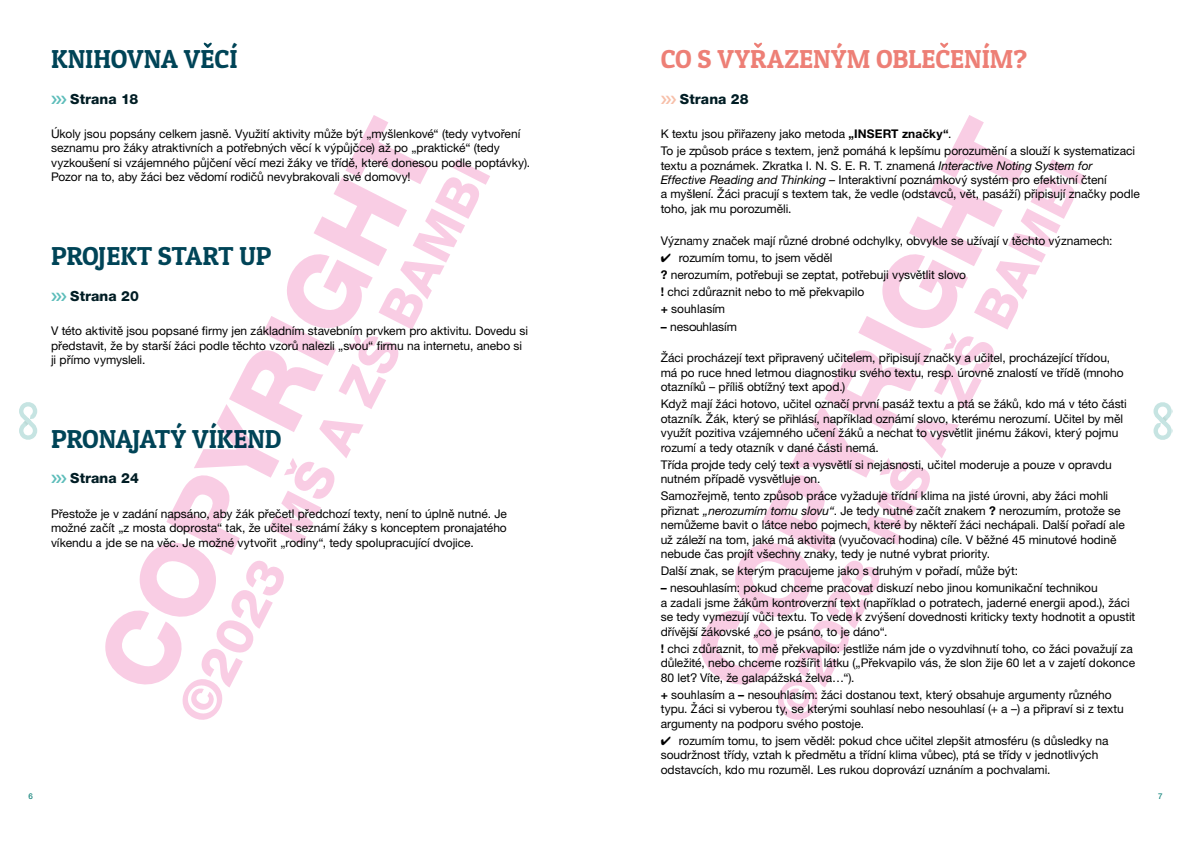
<style>
.page{position:relative;width:1191px;height:842px;background:#fff}
.page>*{position:absolute;margin:0;border:0;box-sizing:border-box;transform-origin:0 0}
.t1{font:26px "Patua One";letter-spacing:-.005em;color:#004457}
.t2{font:26px "Patua One";color:#ed7f76}
.t3{font:800 14px "Helvetica Neue LT Pro";letter-spacing:.005em;color:#001d24}
.t4{font:12px/14.4px "Helvetica Neue LT Pro";letter-spacing:-.005em;color:#000}
.t5{font:500 8px "Helvetica Neue LT Pro";color:#1d8880}
.s1{font-weight:700}
.s2{font-style:italic}
</style>
<div class="page">
<svg style="left:19px;top:402px;width:18px;height:38px"></svg>
<svg style="left:1153px;top:402px;width:18px;height:38px"></svg>
<svg style="left:754px;top:43px;width:8px;height:5px"></svg>
<svg style="left:940px;top:43px;width:8px;height:5px"></svg>
<svg style="left:204px;top:43px;width:8px;height:5px"></svg>
<svg style="left:182px;top:159px;width:308px;height:561px"></svg>
<svg style="left:105px;top:115px;width:324px;height:574px"></svg>
<svg style="left:778px;top:159px;width:307px;height:561px"></svg>
<svg style="left:700px;top:115px;width:324px;height:574px"></svg>
<h1 class="t1" style="left:51px;top:43px;width:188px">KNIHOVNA VECÍ</h1>
<p class="t3" style="left:70px;top:90px;width:69px">Strana 18</p>
<p class="t4" style="left:51px;top:126px;width:481px">Úkoly jsou popsány celkem jasně. Využití aktivity může být „myšlenkové“ (tedy vytvoření seznamu pro žáky atraktivních a potřebných věcí k výpůjčce) až po „praktické“ (tedy vyzkoušení si vzájemného půjčení věcí mezi žáky ve třídě, které donesou podle poptávky).<br>Pozor na to, aby žáci bez vědomí rodičů nevybrakovali své domovy!</p>
<h1 class="t1" style="left:51px;top:240px;width:222px">PROJEKT START UP</h1>
<p class="t3" style="left:70px;top:287px;width:70px">Strana 20</p>
<p class="t4" style="left:51px;top:323px;width:479px">V této aktivitě jsou popsané firmy jen základním stavebním prvkem pro aktivitu. Dovedu si představit, že by starší žáci podle těchto vzorů nalezli „svou“ firmu na internetu, anebo si ji přímo vymysleli.</p>
<h1 class="t1" style="left:51px;top:422px;width:232px">PRONAJATÝ VÍKEND</h1>
<p class="t3" style="left:70px;top:470px;width:70px">Strana 24</p>
<p class="t4" style="left:51px;top:506px;width:457px;text-align:justify">Přestože je v zadání napsáno, aby žák přečetl předchozí texty, není to úplně nutné. Je možné začít „z mosta doprosta“ tak, že učitel seznámí žáky s konceptem pronajatého víkendu a jde se na věc. Je možné vytvořit „rodiny“, tedy spolupracující dvojice.</p>
<h1 class="t2" style="left:660px;top:43px;width:368px">CO S VYRAZENÝM OBLECENÍM?</h1>
<p class="t3" style="left:680px;top:90px;width:70px">Strana 28</p>
<p class="t4" style="left:660px;top:125px;width:476px;line-height:17.2px">K textu jsou přiřazeny jako metoda <span class="s1">„INSERT značky“</span>.<br>To je způsob práce s textem, jenž pomáhá k lepšímu porozumění a slouží k systematizaci</p>
<p class="t4" style="left:660px;top:158px;width:480px">textu a poznámek. Zkratka I. N. S. E. R. T. znamená <span class="s2">Interactive Noting System for Effective Reading and Thinking</span> – Interaktivní poznámkový systém pro efektivní čtení<br>a myšlení. Žáci pracují s textem tak, že vedle (odstavců, vět, pasáží) připisují značky podle toho, jak mu porozuměli.</p>
<p class="t4" style="left:660px;top:233px;width:453px">Významy značek mají různé drobné odchylky, obvykle se užívají v těchto významech:</p>
<p class="t4" style="left:660px;top:249px;width:307px;line-height:17.2px">✔ rozumím tomu, to jsem věděl<br><span class="s1">?</span> nerozumím, potřebuji se zeptat, potřebuji vysvětlit slovo <span class="s1">!</span> chci zdůraznit nebo to mě překvapilo<br><span class="s1">+</span> souhlasím</p>
<p class="t4" style="left:660px;top:319px;width:78px"><span class="s1">–</span> nesouhlasím</p>
<p class="t4" style="left:660px;top:351px;width:464px">Žáci procházejí text připravený učitelem, připisují značky a učitel, procházející třídou, má po ruce hned letmou diagnostiku svého textu, resp. úrovně znalostí ve třídě (mnoho otazníků – příliš obtížný text apod.)</p>
<p class="t4" style="left:660px;top:397px;width:468px">Když mají žáci hotovo, učitel označí první pasáž textu a ptá se žáků, kdo má v této části otazník. Žák, který se přihlásí, například oznámí slovo, kterému nerozumí. Učitel by měl využít pozitiva vzájemného učení žáků a nechat to vysvětlit jinému žákovi, který pojmu rozumí a tedy otazník v dané části nemá.</p>
<p class="t4" style="left:660px;top:457px;width:452px">Třída projde tedy celý text a vysvětlí si nejasnosti, učitel moderuje a pouze v opravdu nutném případě vysvětluje on.</p>
<p class="t4" style="left:660px;top:489px;width:465px">Samozřejmě, tento způsob práce vyžaduje třídní klima na jisté úrovni, aby žáci mohli přiznat: <span class="s2">„nerozumím tomu slovu“</span>. Je tedy nutné začít znakem <span class="s1">?</span> nerozumím, protože se nemůžeme bavit o látce nebo pojmech, které by někteří žáci nechápali. Další pořadí ale už záleží na tom, jaké má aktivita (vyučovací hodina) cíle. V běžné 45 minutové hodině nebude čas projít všechny znaky, tedy je nutné vybrat priority.</p>
<p class="t4" style="left:660px;top:564px;width:359px">Další znak, se kterým pracujeme jako s druhým v pořadí, může být:</p>
<p class="t4" style="left:660px;top:581px;width:476px"><span class="s1">–</span> nesouhlasím: pokud chceme pracovat diskuzí nebo jinou komunikační technikou<br>a zadali jsme žákům kontroverzní text (například o potratech, jaderné energii apod.), žáci se tedy vymezují vůči textu. To vede k zvýšení dovednosti kriticky texty hodnotit a opustit dřívější žákovské „co je psáno, to je dáno“.</p>
<p class="t4" style="left:660px;top:641px;width:476px"><span class="s1">!</span> chci zdůraznit, to mě překvapilo: jestliže nám jde o vyzdvihnutí toho, co žáci považují za důležité, nebo chceme rozšířit látku („Překvapilo vás, že slon žije 60 let a v zajetí dokonce<br>80 let? Víte, že galapážská želva…“).</p>
<p class="t4" style="left:660px;top:687px;width:464px"><span class="s1">+</span> souhlasím a <span class="s1">–</span> nesouhlasím: žáci dostanou text, který obsahuje argumenty různého typu. Žáci si vyberou ty, se kterými souhlasí nebo nesouhlasí (+ a –) a připraví si z textu argumenty na podporu svého postoje.</p>
<p class="t4" style="left:660px;top:733px;width:449px">✔ rozumím tomu, to jsem věděl: pokud chce učitel zlepšit atmosféru (s důsledky na soudržnost třídy, vztah k předmětu a třídní klima vůbec), ptá se třídy v jednotlivých odstavcích, kdo mu rozuměl. Les rukou doprovází uznáním a pochvalami.</p>
<p class="t5" style="left:28px;top:792px;width:6px">6</p>
<p class="t5" style="left:1158px;top:792px;width:6px">7</p>
</div>
